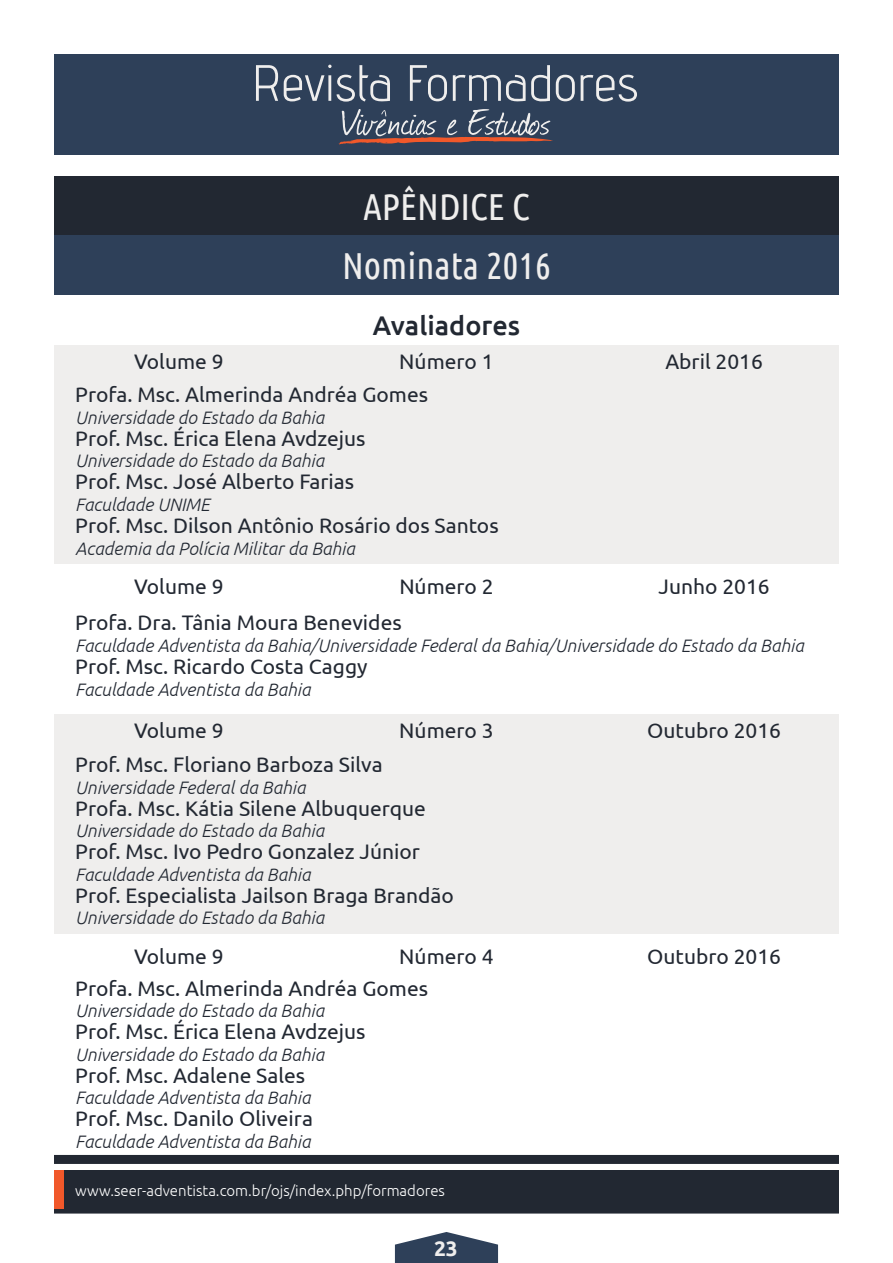
<style>
.page{position:relative;width:893px;height:1263px;background:#fff}
.page>*{position:absolute;margin:0;border:0;box-sizing:border-box;transform-origin:0 0}
.t1{font:37.5px/59.1px "Ubuntu Condensed";color:#efeeed;text-align:center}
.t2{font:500 27px "Ubuntu";color:#222832}
.t3{font:21px "Ubuntu";color:#222832}
.t4{font:700 21px "Ubuntu";color:#efeeed}
.t5{font:italic 300 18px "Ubuntu";color:#222832}
.t6{font:300 15px "Ubuntu";color:#fff}
</style>
<div class="page">
<div style="left:54px;top:1204px;width:785px;height:9px;background:#222832"></div>
<svg style="left:395px;top:1232px;width:103px;height:31px"></svg>
<div style="left:54px;top:54px;width:785px;height:100px;background:#2e4059"></div>
<div style="left:54px;top:377px;width:785px;height:187px;background:#efeeed"></div>
<div style="left:54px;top:345px;width:785px;height:32px;background:#efeeed"></div>
<div style="left:54px;top:714px;width:785px;height:32px;background:#efeeed"></div>
<div style="left:54px;top:746px;width:785px;height:187px;background:#efeeed"></div>
<div style="left:54px;top:176px;width:785px;height:59px;background:#222832"></div>
<div style="left:54px;top:235px;width:785px;height:59px;background:#2e4059"></div>
<div style="left:54px;top:1170px;width:785px;height:39px;background:#222832"></div>
<div style="left:54px;top:1155px;width:785px;height:9px;background:#222832"></div>
<svg style="left:256px;top:65px;width:22px;height:36px"></svg>
<svg style="left:284px;top:65px;width:106px;height:37px"></svg>
<svg style="left:410px;top:65px;width:37px;height:36px"></svg>
<svg style="left:453px;top:65px;width:97px;height:37px"></svg>
<svg style="left:556px;top:75px;width:19px;height:26px"></svg>
<svg style="left:581px;top:74px;width:56px;height:28px"></svg>
<svg style="left:338px;top:109px;width:215px;height:36px"></svg>
<div style="left:54px;top:1170px;width:10px;height:39px;background:#f1582a"></div>
<h1 class="t1" style="left:342px;top:176px;width:210px">APÊNDICE C<br>Nominata 2016</h1>
<p class="t2" style="left:373px;top:308px;width:149px">Avaliadores</p>
<p class="t3" style="left:134px;top:349px;width:91px">Volume 9</p>
<p class="t3" style="left:399px;top:349px;width:96px">Número 1</p>
<p class="t3" style="left:665px;top:349px;width:99px">Abril 2016</p>
<p class="t3" style="left:75px;top:382px;width:354px">Profa. Msc. Almerinda Andréa Gomes</p>
<p class="t5" style="left:75px;top:407px;width:250px">Universidade do Estado da Bahia</p>
<p class="t3" style="left:75px;top:425px;width:292px">Prof. Msc. Érica Elena Avdzejus</p>
<p class="t5" style="left:75px;top:450px;width:250px">Universidade do Estado da Bahia</p>
<p class="t3" style="left:75px;top:469px;width:280px">Prof. Msc. José Alberto Farias</p>
<p class="t5" style="left:75px;top:494px;width:136px">Faculdade UNIME</p>
<p class="t3" style="left:75px;top:512px;width:425px">Prof. Msc. Dilson Antônio Rosário dos Santos</p>
<p class="t5" style="left:75px;top:537px;width:281px">Academia da Polícia Militar da Bahia</p>
<p class="t3" style="left:134px;top:574px;width:91px">Volume 9</p>
<p class="t3" style="left:399px;top:574px;width:96px">Número 2</p>
<p class="t3" style="left:659px;top:574px;width:113px">Junho 2016</p>
<p class="t3" style="left:75px;top:610px;width:328px">Profa. Dra. Tânia Moura Benevides</p>
<p class="t5" style="left:75px;top:635px;width:730px">Faculdade Adventista da Bahia/Universidade Federal da Bahia/Universidade do Estado da Bahia</p>
<p class="t3" style="left:75px;top:654px;width:294px">Prof. Msc. Ricardo Costa Caggy</p>
<p class="t5" style="left:75px;top:678px;width:237px">Faculdade Adventista da Bahia</p>
<p class="t3" style="left:134px;top:718px;width:91px">Volume 9</p>
<p class="t3" style="left:399px;top:718px;width:96px">Número 3</p>
<p class="t3" style="left:647px;top:718px;width:135px">Outubro 2016</p>
<p class="t3" style="left:75px;top:752px;width:309px">Prof. Msc. Floriano Barboza Silva</p>
<p class="t5" style="left:75px;top:777px;width:232px">Universidade Federal da Bahia</p>
<p class="t3" style="left:75px;top:795px;width:352px">Profa. Msc. Kátia Silene Albuquerque</p>
<p class="t5" style="left:75px;top:820px;width:250px">Universidade do Estado da Bahia</p>
<p class="t3" style="left:75px;top:839px;width:346px">Prof. Msc. Ivo Pedro Gonzalez Júnior</p>
<p class="t5" style="left:75px;top:864px;width:237px">Faculdade Adventista da Bahia</p>
<p class="t3" style="left:75px;top:882px;width:380px">Prof. Especialista Jailson Braga Brandão</p>
<p class="t5" style="left:75px;top:907px;width:250px">Universidade do Estado da Bahia</p>
<p class="t3" style="left:134px;top:943px;width:91px">Volume 9</p>
<p class="t3" style="left:399px;top:943px;width:96px">Número 4</p>
<p class="t3" style="left:647px;top:943px;width:135px">Outubro 2016</p>
<p class="t3" style="left:75px;top:975px;width:354px">Profa. Msc. Almerinda Andréa Gomes</p>
<p class="t5" style="left:75px;top:1000px;width:250px">Universidade do Estado da Bahia</p>
<p class="t3" style="left:75px;top:1019px;width:292px">Prof. Msc. Érica Elena Avdzejus</p>
<p class="t5" style="left:75px;top:1044px;width:250px">Universidade do Estado da Bahia</p>
<p class="t3" style="left:75px;top:1062px;width:232px">Prof. Msc. Adalene Sales</p>
<p class="t5" style="left:75px;top:1087px;width:237px">Faculdade Adventista da Bahia</p>
<p class="t3" style="left:75px;top:1106px;width:239px">Prof. Msc. Danilo Oliveira</p>
<p class="t5" style="left:75px;top:1131px;width:237px">Faculdade Adventista da Bahia</p>
<p class="t6" style="left:75px;top:1181px;width:371px">www.seer-adventista.com.br/ojs/index.php/formadores</p>
<p class="t4" style="left:434px;top:1235px;width:25px">23</p>
</div>
